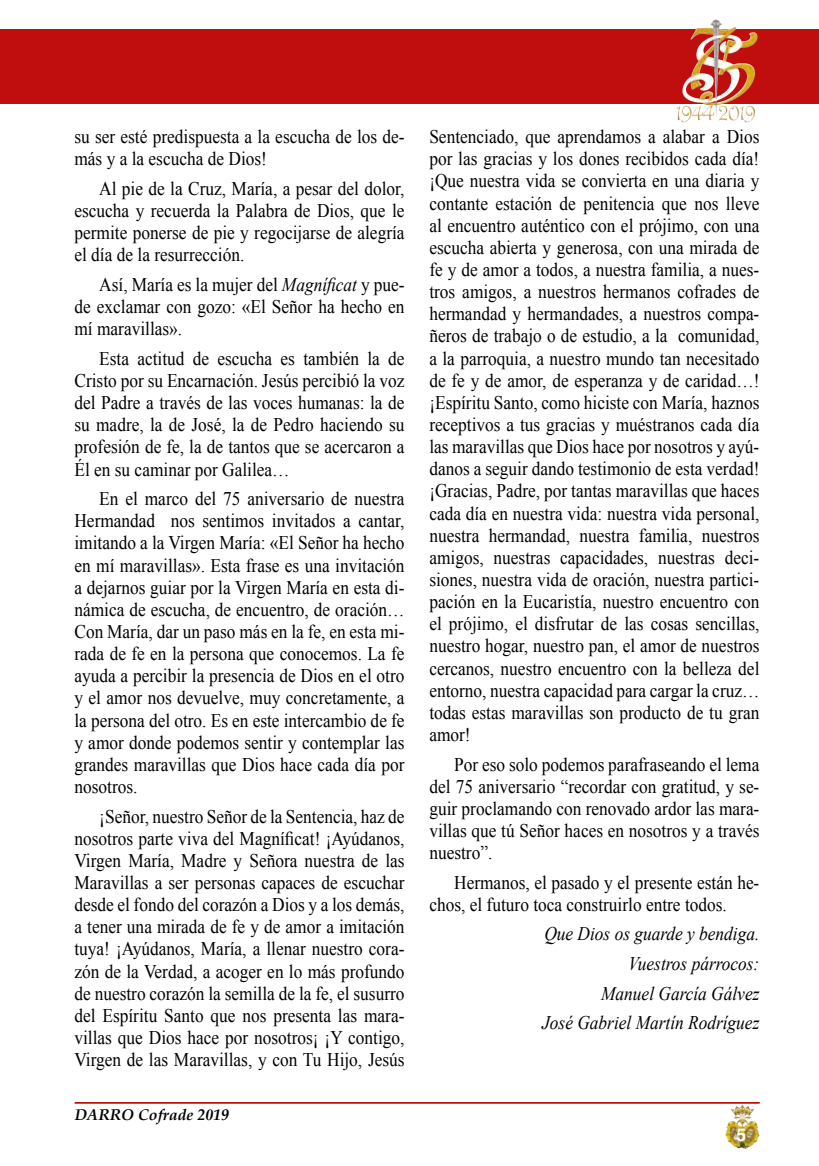
<style>
.page{position:relative;width:819px;height:1166px;background:#fff}
.page>*{position:absolute;margin:0;border:0;box-sizing:border-box;transform-origin:0 0}
.t1{font:19.25px/22.1px "Times New Roman";color:#000;text-align:justify;scale:.9 1}
.t2{font:italic 19.25px/29.6px "Times New Roman";color:#000;text-align:right;scale:.9 1}
.t3{font:700 17.5px "Helvetica";color:#fff}
.t4{font:italic 700 15.75px "Palatino";color:#000}
.s1{font-style:italic}
</style>
<div class="page">
<svg style="left:730px;top:1106px;width:11px;height:11px"></svg>
<hr style="left:75px;top:1102px;width:684px;height:2px;background:#c00d0e">
<div style="left:0;top:30px;width:819px;height:74px;background:#c00d0e"></div>
<img style="left:690px;top:19px;width:25px;height:29px">
<p class="t1" style="left:74px;top:125px;width:368px">su ser esté predispuesta a la escucha de los de&shy;más y a la escucha de Dios!</p>
<p class="t1" style="left:74px;top:177px;width:368px;text-indent:25px">Al pie de la Cruz, María, a pesar del dolor, escucha y recuerda la Palabra de Dios, que le permite ponerse de pie y regocijarse de alegría el día de la resurrección.</p>
<p class="t1" style="left:74px;top:273px;width:368px;text-indent:25px">Así, María es la mujer del <span class="s1">Magníficat</span> y pue&shy;de exclamar con gozo: «El Señor ha hecho en mí maravillas».</p>
<p class="t1" style="left:74px;top:347px;width:368px;text-indent:25px">Esta actitud de escucha es también la de Cristo por su Encarnación. Jesús percibió la voz del Padre a través de las voces humanas: la de su madre, la de José, la de Pedro haciendo su profesión de fe, la de tantos que se acercaron a Él en su caminar por Galilea…</p>
<p class="t1" style="left:74px;top:487px;width:368px;text-indent:25px">En el marco del 75 aniversario de nuestra Hermandad nos sentimos invitados a cantar, imitando a la Virgen María: «El Señor ha hecho en mí maravillas». Esta frase es una invitación a dejarnos guiar por la Virgen María en esta di&shy;námica de escucha, de encuentro, de oración… Con María, dar un paso más en la fe, en esta mi&shy;rada de fe en la persona que conocemos. La fe ayuda a percibir la presencia de Dios en el otro y el amor nos devuelve, muy concretamente, a la persona del otro. Es en este intercambio de fe y amor donde podemos sentir y contemplar las grandes maravillas que Dios hace cada día por nosotros.</p>
<p class="t1" style="left:74px;top:805px;width:368px;text-indent:25px">¡Señor, nuestro Señor de la Sentencia, haz de nosotros parte viva del Magníficat! ¡Ayúdanos, Virgen María, Madre y Señora nuestra de las Maravillas a ser personas capaces de escuchar desde el fondo del corazón a Dios y a los demás, a tener una mirada de fe y de amor a imitación tuya! ¡Ayúdanos, María, a llenar nuestro cora&shy;zón de la Verdad, a acoger en lo más profundo de nuestro corazón la semilla de la fe, el susurro del Espíritu Santo que nos presenta las mara&shy;villas que Dios hace por nosotros¡ ¡Y contigo, Virgen de las Maravillas, y con Tu Hijo, Jesús</p>
<p class="t4" style="left:75px;top:1102px;width:156px">DARRO Cofrade 2019</p>
<p class="t1" style="left:429px;top:125px;width:368px">Sentenciado, que aprendamos a alabar a Dios por las gracias y los dones recibidos cada día! ¡Que nuestra vida se convierta en una diaria y contante estación de penitencia que nos lleve al encuentro auténtico con el prójimo, con una escucha abierta y generosa, con una mirada de fe y de amor a todos, a nuestra familia, a nues&shy;tros amigos, a nuestros hermanos cofrades de hermandad y hermandades, a nuestros compa&shy;ñeros de trabajo o de estudio, a la comunidad, a la parroquia, a nuestro mundo tan necesitado de fe y de amor, de esperanza y de caridad…! ¡Espíritu Santo, como hiciste con María, haznos receptivos a tus gracias y muéstranos cada día las maravillas que Dios hace por nosotros y ayú&shy;danos a seguir dando testimonio de esta verdad! ¡Gracias, Padre, por tantas maravillas que haces cada día en nuestra vida: nuestra vida personal, nuestra hermandad, nuestra familia, nuestros amigos, nuestras capacidades, nuestras deci&shy;siones, nuestra vida de oración, nuestra partici&shy;pación en la Eucaristía, nuestro encuentro con el prójimo, el disfrutar de las cosas sencillas, nuestro hogar, nuestro pan, el amor de nuestros cercanos, nuestro encuentro con la belleza del entorno, nuestra capacidad para cargar la cruz… todas estas maravillas son producto de tu gran amor!</p>
<p class="t1" style="left:429px;top:753px;width:368px;text-indent:25px">Por eso solo podemos parafraseando el lema del 75 aniversario “recordar con gratitud, y se&shy;guir proclamando con renovado ardor las mara&shy;villas que tú Señor haces en nosotros y a través nuestro”.</p>
<p class="t1" style="left:429px;top:871px;width:368px;text-indent:25px">Hermanos, el pasado y el presente están he&shy;chos, el futuro toca construirlo entre todos.</p>
<p class="t2" style="left:542px;top:919px;width:243px">Que Dios os guarde y bendiga.<br>Vuestros párrocos:<br>Manuel García Gálvez<br>José Gabriel Martín Rodríguez</p>
<p class="t3" style="left:736px;top:1120px;width:11px">5</p>
</div>
